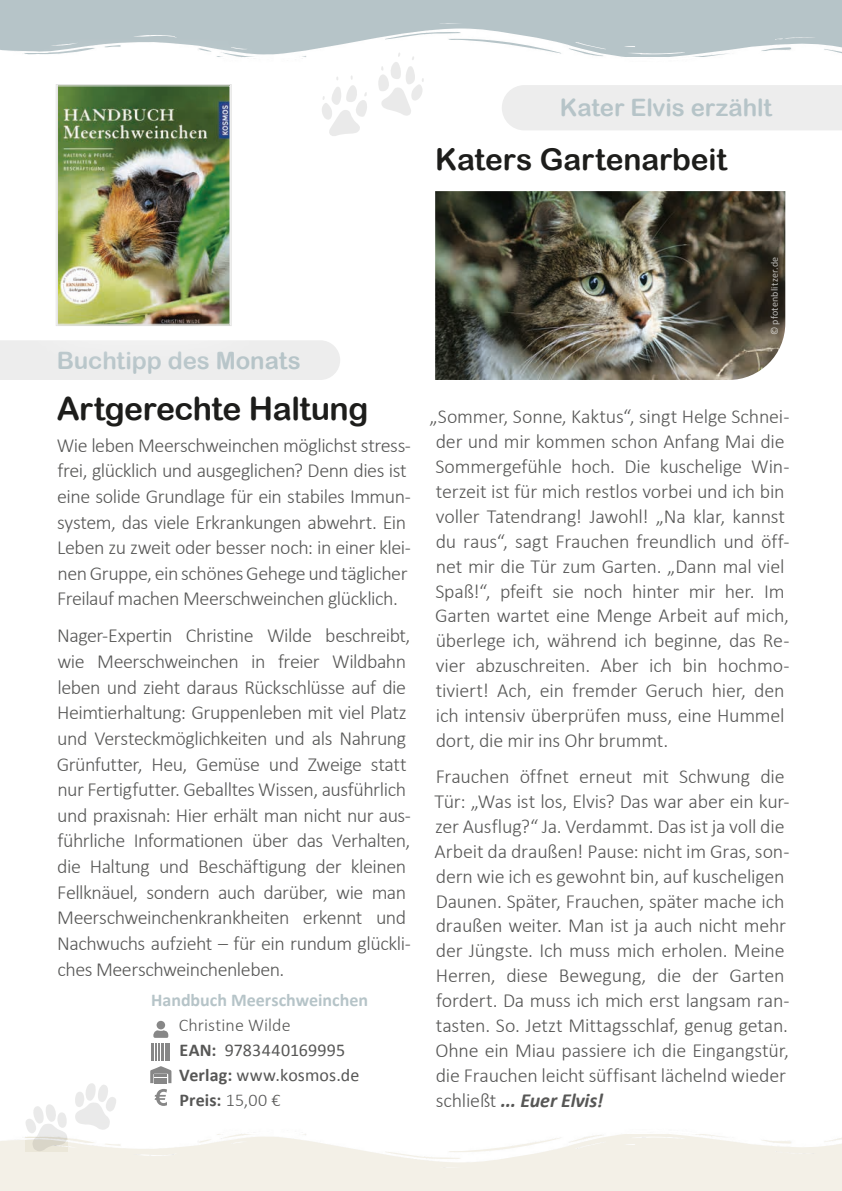
<style>
.page{position:relative;width:842px;height:1191px;background:#fff}
.page>*{position:absolute;margin:0;border:0;box-sizing:border-box;transform-origin:0 0}
.t1{font:32px "Arial Rounded MT Bold";letter-spacing:-.015em;color:#1d1d1b}
.t2{font:30px "Arial Rounded MT Bold";letter-spacing:-.005em;color:#1d1d1b}
.t3{font:24px "Arial Rounded MT Bold";letter-spacing:-.005em;color:#b6c4c8}
.t4{font:300 20px/24.8px "Calibri";letter-spacing:-.015em;color:#575756}
.t5{font:18px/25px "Calibri";letter-spacing:.005em;color:#575756}
.t6{font:700 18px "Calibri";color:#b6c4c8}
.t7{font:10px "Calibri";letter-spacing:.02em;color:#fff}
.s1{font-weight:300}
.s2{font-weight:700}
.s3{font-weight:700;font-style:italic}
</style>
<div class="page">
<div style="left:0;top:0;width:842px;height:57px;background:#b6c4c8"></div>
<img style="left:0;top:23px;width:842px;height:34px">
<div style="left:0;top:1134px;width:842px;height:57px;background:#f3f0e7"></div>
<img style="left:0;top:1129px;width:842px;height:33px">
<div style="left:0;top:340px;width:340px;height:40px;background:#ededed"></div>
<div style="left:4px;top:31px;width:280px;height:348px;background:#fff;opacity:.98"></div>
<img style="left:55px;top:84px;width:177px;height:242px">
<div style="left:57px;top:86px;width:173px;height:238px;border:1px solid #e4e4e3"></div>
<div style="left:157px;top:1020px;width:8px;height:9px;background:#878787;border-radius:50%"></div>
<svg style="left:150px;top:1066px;width:21px;height:17px"></svg>
<svg style="left:152px;top:1030px;width:18px;height:30px"></svg>
<svg style="left:155px;top:1089px;width:12px;height:17px"></svg>
<div style="left:502px;top:85px;width:340px;height:45px;background:#ededed"></div>
<svg style="left:25px;top:1104px;width:42px;height:47px"></svg>
<svg style="left:75px;top:1083px;width:41px;height:46px"></svg>
<svg style="left:378px;top:52px;width:46px;height:64px"></svg>
<svg style="left:322px;top:75px;width:45px;height:61px"></svg>
<img style="left:435px;top:191px;width:350px;height:189px">
<p class="t3" style="left:560px;top:94px;width:214px">Kater Elvis erzählt</p>
<h2 class="t2" style="left:435px;top:141px;width:293px">Katers Gartenarbeit</h2>
<p class="t3" style="left:57px;top:346px;width:245px">Buchtipp des Monats</p>
<h1 class="t1" style="left:57px;top:390px;width:313px">Artgerechte Haltung</h1>
<p class="t4" style="left:57px;top:432px;width:356px;line-height:25.6px">Wie leben Meerschweinchen möglichst stress&shy;frei, glücklich und ausgeglichen? Denn dies ist eine solide Grundlage für ein stabiles Immun&shy;system, das viele Erkrankungen abwehrt. Ein Leben zu zweit oder besser noch: in einer klei&shy;nen Gruppe, ein schönes Gehege und täglicher Freilauf machen Meerschweinchen glücklich.</p>
<p class="t4" style="left:57px;top:623px;width:356px;line-height:25.6px">Nager-Expertin Christine Wilde beschreibt, wie Meerschweinchen in freier Wildbahn leben und zieht daraus Rückschlüsse auf die Heimtierhaltung: Gruppenleben mit viel Platz und Versteckmöglichkeiten und als Nahrung Grünfutter, Heu, Gemüse und Zweige statt nur Fertigfutter. Geballtes Wissen, ausführlich und praxisnah: Hier erhält man nicht nur aus&shy;führliche Informationen über das Verhalten, die Haltung und Beschäftigung der kleinen Fellknäuel, sondern auch darüber, wie man Meerschweinchenkrankheiten erkennt und Nachwuchs aufzieht – für ein rundum glückli&shy;ches Meerschweinchenleben.</p>
<p class="t6" style="left:151px;top:987px;width:218px">Handbuch Meerschweinchen</p>
<p class="t5" style="left:179px;top:1012px;width:182px"><span class="s1">Christine Wilde<br></span><span class="s2">EAN:</span> 9783440169995<br><span class="s2">Verlag:</span> www.kosmos.de<br><span class="s2">Preis:</span> <span class="s1">15,00 €</span></p>
<p class="t7" style="left:767px;top:335px;width:80px;rotate:-90deg">© pfotenblitzer.de</p>
<p class="t4" style="left:429px;top:404px;width:362px">„Sommer, Sonne, Kaktus“, singt Helge Schnei&shy;der und mir kommen schon Anfang Mai die Sommergefühle hoch. Die kuschelige Win&shy;terzeit ist für mich restlos vorbei und ich bin voller Tatendrang! Jawohl! „Na klar, kannst du raus“, sagt Frauchen freundlich und öff&shy;net mir die Tür zum Garten. „Dann mal viel Spaß!“, pfeift sie noch hinter mir her. Im Garten wartet eine Menge Arbeit auf mich, überlege ich, während ich beginne, das Re&shy;vier abzuschreiten. Aber ich bin hochmo&shy;tiviert! Ach, ein fremder Geruch hier, den ich intensiv überprüfen muss, eine Hummel dort, die mir ins Ohr brummt.</p>
<p class="t4" style="left:434px;top:764px;width:356px">Frauchen öffnet erneut mit Schwung die Tür: „Was ist los, Elvis? Das war aber ein kur&shy;zer Ausflug?“ Ja. Verdammt. Das ist ja voll die Arbeit da draußen! Pause: nicht im Gras, son&shy;dern wie ich es gewohnt bin, auf kuscheligen Daunen. Später, Frauchen, später mache ich draußen weiter. Man ist ja auch nicht mehr der Jüngste. Ich muss mich erholen. Meine Herren, diese Bewegung, die der Garten fordert. Da muss ich mich erst langsam ran&shy;tasten. So. Jetzt Mittagsschlaf, genug getan.<br>Ohne ein Miau passiere ich die Eingangstür, die Frauchen leicht süffisant lächelnd wieder schließt <span class="s3">... Euer Elvis!</span></p>
</div>
